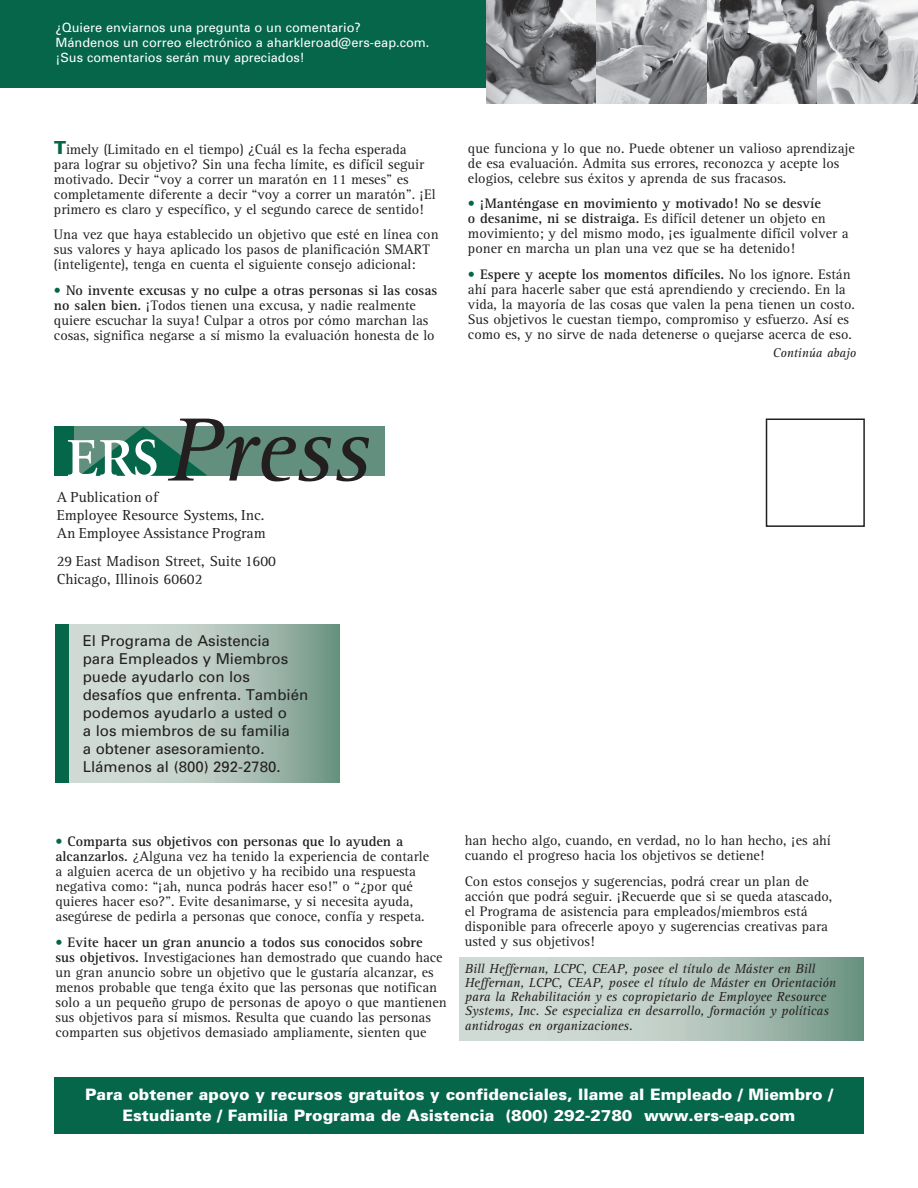
<style>
.page{position:relative;width:918px;height:1188px;background:#fff}
.page>*{position:absolute;margin:0;border:0;box-sizing:border-box;transform-origin:0 0}
.t1{font:italic 93px "Rotis Serif";color:#231f20}
.t2{font:900 15.75px/21px "Univers";color:#fff;text-align:center}
.t3{font:15px/18px "Univers";color:#231f20}
.t4{font:15px/18px "Rotis Serif";color:#231f20}
.t5{font:14.25px/15px "Rotis Serif";color:#231f20}
.t6{font:italic 13.5px/14.4px "Rotis Serif";color:#231f20}
.t7{font:italic 13.2px "Rotis Serif";color:#231f20}
.t8{font:12.75px/15px "Univers";color:#fff}
.s1{font-family:"Univers";font-weight:900;font-size:18px;color:#056649}
.s2{font-weight:700;color:#056649}
.s3{font-weight:700}
</style>
<div class="page">
<svg style="left:459px;top:957px;width:405px;height:83px;background:#b3c5bd"></svg>
<div style="left:54px;top:426px;width:20px;height:50px;background:#056649"></div>
<div style="left:74px;top:426px;width:311px;height:50px;background:#63907e"></div>
<svg style="left:68px;top:427px;width:139px;height:49px"></svg>
<div style="left:0;top:0;width:918px;height:88px;background:#056649"></div>
<svg style="left:68px;top:624px;width:271px;height:159px;background:#b1c4bb"></svg>
<div style="left:55px;top:624px;width:13px;height:159px;background:#056649"></div>
<div style="left:766px;top:418px;width:99px;height:109px;background:#fff;border:2px solid #231f20"></div>
<div style="left:54px;top:1078px;width:810px;height:56px;background:#056649"></div>
<img style="left:486px;top:0;width:111px;height:104px">
<svg style="left:597px;top:0;width:110px;height:104px;background:#a6a7aa"></svg>
<svg style="left:707px;top:0;width:111px;height:104px;background:#909092"></svg>
<svg style="left:818px;top:0;width:100px;height:104px;background:#b6b7ba"></svg>
<p class="t8" style="left:56px;top:20px;width:375px">¿Quiere enviarnos una pregunta o un comentario?<br>Mándenos un correo electrónico a aharkleroad@ers-eap.com. ¡Sus comentarios serán muy apreciados!</p>
<p class="t5" style="left:54px;top:142px;width:383px"><span class="s1">T</span>imely (Limitado en el tiempo) ¿Cuál es la fecha esperada para lograr su objetivo? Sin una fecha límite, es difícil seguir motivado. Decir “voy a correr un maratón en 11 meses” es completamente diferente a decir “voy a correr un maratón”. ¡El primero es claro y específico, y el segundo carece de sentido!</p>
<p class="t5" style="left:54px;top:228px;width:386px">Una vez que haya establecido un objetivo que esté en línea con sus valores y haya aplicado los pasos de planificación SMART (inteligente), tenga en cuenta el siguiente consejo adicional:</p>
<p class="t5" style="left:54px;top:283px;width:385px"><span class="s2">•</span> <span class="s3">No invente excusas y no culpe a otras personas si las cosas no salen bien.</span> ¡Todos tienen una excusa, y nadie realmente quiere escuchar la suya! Culpar a otros por cómo marchan las cosas, significa negarse a sí mismo la evaluación honesta de lo</p>
<h1 class="t1" style="left:167px;top:398px;width:205px">Press</h1>
<p class="t4" style="left:57px;top:488px;width:211px">A Publication of<br>Employee Resource Systems, Inc.<br>An Employee Assistance Program</p>
<p class="t4" style="left:57px;top:553px;width:221px">29 East Madison Street, Suite 1600<br>Chicago, Illinois 60602</p>
<p class="t3" style="left:83px;top:631px;width:227px">El Programa de Asistencia<br>para Empleados y Miembros puede ayudarlo con los desafíos que enfrenta. También podemos ayudarlo a usted o<br>a los miembros de su familia<br>a obtener asesoramiento.<br>Llámenos al (800) 292-2780.</p>
<p class="t5" style="left:468px;top:141px;width:388px">que funciona y lo que no. Puede obtener un valioso aprendizaje de esa evaluación. Admita sus errores, reconozca y acepte los elogios, celebre sus éxitos y aprenda de sus fracasos.</p>
<p class="t5" style="left:468px;top:197px;width:382px"><span class="s2">•</span> <span class="s3">¡Manténgase en movimiento y motivado! No se desvíe<br>o desanime, ni se distraiga.</span> Es difícil detener un objeto en movimiento; y del mismo modo, ¡es igualmente difícil volver a poner en marcha un plan una vez que se ha detenido!</p>
<p class="t5" style="left:468px;top:267px;width:388px"><span class="s2">•</span> <span class="s3">Espere y acepte los momentos difíciles.</span> No los ignore. Están ahí para hacerle saber que está aprendiendo y creciendo. En la vida, la mayoría de las cosas que valen la pena tienen un costo.<br>Sus objetivos le cuestan tiempo, compromiso y esfuerzo. Así es como es, y no sirve de nada detenerse o quejarse acerca de eso.</p>
<p class="t7" style="left:773px;top:346px;width:85px">Continúa abajo</p>
<p class="t5" style="left:56px;top:834px;width:375px"><span class="s2">•</span> <span class="s3">Comparta sus objetivos con personas que lo ayuden a alcanzarlos.</span> ¿Alguna vez ha tenido la experiencia de contarle a alguien acerca de un objetivo y ha recibido una respuesta negativa como: “¡ah, nunca podrás hacer eso!” o “¿por qué quieres hacer eso?”. Evite desanimarse, y si necesita ayuda, asegúrese de pedirla a personas que conoce, confía y respeta.</p>
<p class="t5" style="left:56px;top:935px;width:393px"><span class="s2">•</span> <span class="s3">Evite hacer un gran anuncio a todos sus conocidos sobre<br>sus objetivos.</span> Investigaciones han demostrado que cuando hace un gran anuncio sobre un objetivo que le gustaría alcanzar, es menos probable que tenga éxito que las personas que notifican solo a un pequeño grupo de personas de apoyo o que mantienen sus objetivos para sí mismos. Resulta que cuando las personas comparten sus objetivos demasiado ampliamente, sienten que</p>
<p class="t5" style="left:465px;top:833px;width:368px">han hecho algo, cuando, en verdad, no lo han hecho, ¡es ahí cuando el progreso hacia los objetivos se detiene!</p>
<p class="t5" style="left:465px;top:874px;width:369px">Con estos consejos y sugerencias, podrá crear un plan de acción que podrá seguir. ¡Recuerde que si se queda atascado, el Programa de asistencia para empleados/miembros está disponible para ofrecerle apoyo y sugerencias creativas para usted y sus objetivos!</p>
<p class="t6" style="left:465px;top:961px;width:373px">Bill Heffernan, LCPC, CEAP, posee el título de Máster en Bill Heffernan, LCPC, CEAP, posee el título de Máster en Orientación para la Rehabilitación y es copropietario de Employee Resource Systems, Inc. Se especializa en desarrollo, formación y políticas antidrogas en organizaciones.</p>
<p class="t2" style="left:85px;top:1083px;width:749px">Para obtener apoyo y recursos gratuitos y confidenciales, llame al Empleado / Miembro /<br>Estudiante / Familia Programa de Asistencia (800) 292-2780 www.ers-eap.com</p>
</div>
